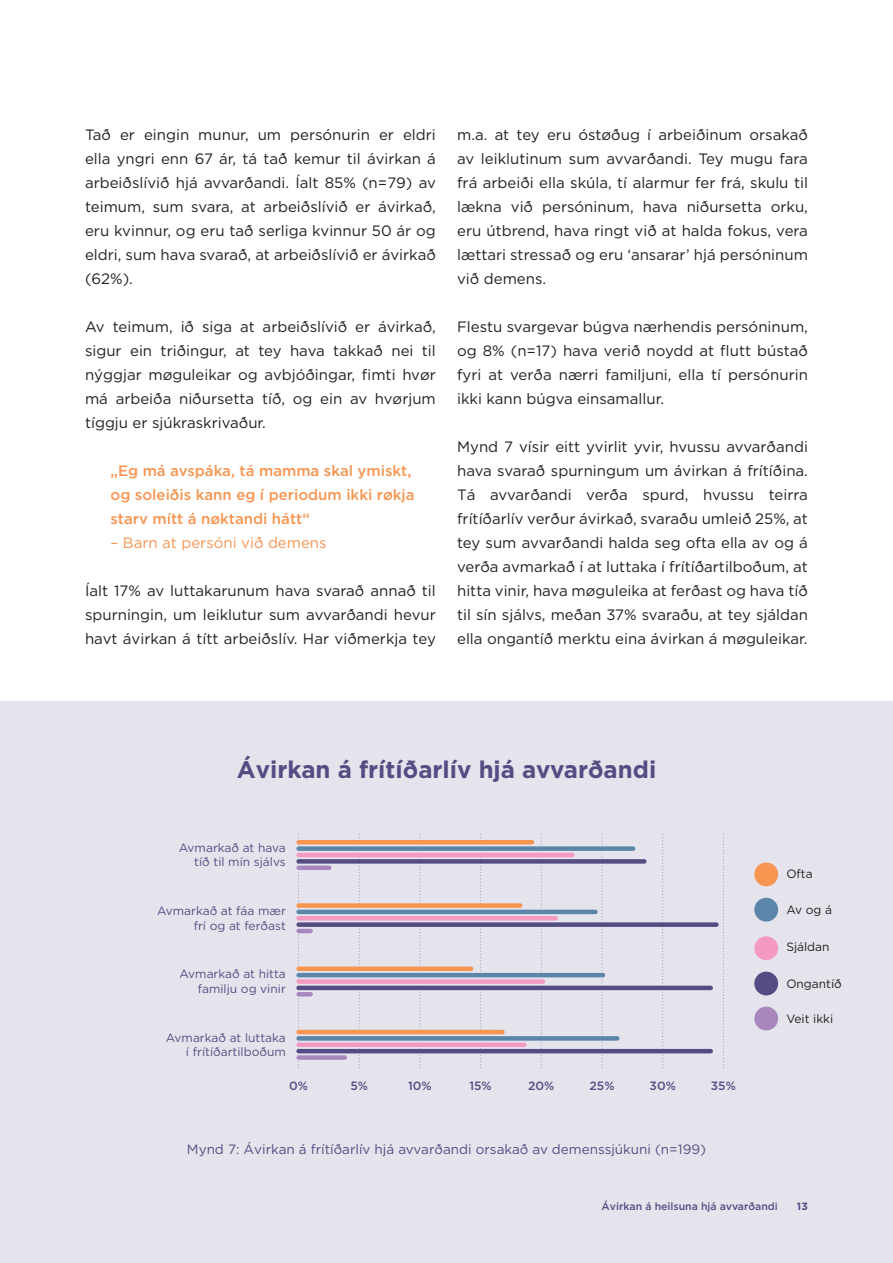
<style>
.page{position:relative;width:893px;height:1263px;background:#fff}
.page>*{position:absolute;margin:0;border:0;box-sizing:border-box;transform-origin:0 0}
.Heading_-_Grafar{font:700 24px "Gotham";color:#534d83}
.t1{font:15px/24px "Gotham";color:#231f20;text-align:justify}
.Sitat_New{font:500 15px/24px "Gotham";color:#f79551}
.Sitat_New-2{font:15px "Gotham";color:#f79551}
.Fragreiding_-_Grafar{font:13.5px "Gotham";color:#534d83}
.t2{font:12px/14.4px "Gotham";color:#534d83;text-align:right}
.t3{font:12px "Gotham";color:#231f20}
.t4{font:500 12px "Gotham";color:#534d83}
.Kapittul{font:500 10.5px "Gotham";color:#534d83}
.t5{font:700 10.5px "Gotham";color:#534d83}
</style>
<div class="page">
<div style="left:0;top:702px;width:893px;height:561px;background:#e5e4ed"></div>
<svg style="left:298px;top:834px;width:1px;height:234px"></svg>
<svg style="left:541px;top:834px;width:1px;height:234px"></svg>
<svg style="left:359px;top:834px;width:1px;height:234px"></svg>
<svg style="left:419px;top:834px;width:1px;height:234px"></svg>
<svg style="left:662px;top:834px;width:1px;height:234px"></svg>
<svg style="left:601px;top:834px;width:2px;height:234px"></svg>
<svg style="left:480px;top:834px;width:1px;height:234px"></svg>
<svg style="left:723px;top:834px;width:1px;height:234px"></svg>
<div style="left:299px;top:865px;width:30px;height:5px;background:#a787be"></div>
<div style="left:299px;top:859px;width:345px;height:5px;background:#534d83"></div>
<hr style="left:299px;top:853px;width:273px;height:4px;background:#f499c2">
<div style="left:299px;top:846px;width:334px;height:5px;background:#5b85a9"></div>
<hr style="left:299px;top:840px;width:233px;height:4px;background:#f79551">
<hr style="left:299px;top:929px;width:12px;height:4px;background:#a787be">
<div style="left:299px;top:922px;width:417px;height:5px;background:#534d83"></div>
<hr style="left:299px;top:916px;width:257px;height:4px;background:#f499c2">
<hr style="left:299px;top:910px;width:296px;height:4px;background:#5b85a9">
<div style="left:299px;top:903px;width:221px;height:5px;background:#f79551"></div>
<hr style="left:299px;top:992px;width:12px;height:4px;background:#a787be">
<hr style="left:299px;top:986px;width:412px;height:4px;background:#534d83">
<div style="left:299px;top:979px;width:244px;height:5px;background:#f499c2"></div>
<hr style="left:299px;top:973px;width:304px;height:4px;background:#5b85a9">
<div style="left:299px;top:966px;width:172px;height:5px;background:#f79551"></div>
<div style="left:299px;top:1055px;width:46px;height:5px;background:#a787be"></div>
<hr style="left:299px;top:1049px;width:412px;height:4px;background:#534d83">
<div style="left:299px;top:1042px;width:225px;height:5px;background:#f499c2"></div>
<div style="left:299px;top:1036px;width:318px;height:5px;background:#5b85a9"></div>
<hr style="left:299px;top:1030px;width:203px;height:4px;background:#f79551">
<div style="left:754px;top:862px;width:24px;height:24px;background:#f79551;border-radius:50%"></div>
<div style="left:754px;top:898px;width:24px;height:23px;background:#5b85a9;border-radius:50%"></div>
<div style="left:754px;top:936px;width:24px;height:24px;background:#f499c2;border-radius:50%"></div>
<div style="left:754px;top:972px;width:24px;height:23px;background:#534d83;border-radius:50%"></div>
<div style="left:754px;top:1007px;width:24px;height:23px;background:#a787be;border-radius:50%"></div>
<p class="t1" style="left:85px;top:122px;width:352px">Tað er eingin munur, um persónurin er eldri ella yngri enn 67 ár, tá tað kemur til ávirkan á arbeiðslívið hjá avvarðandi. Íalt 85% (n=79) av teimum, sum svara, at arbeiðslívið er ávirkað, eru kvinnur, og eru tað serliga kvinnur 50 ár og eldri, sum hava svarað, at arbeiðslívið er ávirkað (62%).</p>
<p class="t1" style="left:85px;top:314px;width:352px">Av teimum, ið siga at arbeiðslívið er ávirkað, sigur ein triðingur, at tey hava takkað nei til nýggjar møguleikar og avbjóðingar, fimti hvør má arbeiða niðursetta tíð, og ein av hvørjum tíggju er sjúkraskrivaður.</p>
<p class="Sitat_New" style="left:111px;top:458px;width:306px">„Eg má avspáka, tá mamma skal ymiskt, og soleiðis kann eg í periodum ikki røkja starv mítt á nøktandi hátt“</p>
<p class="Sitat_New-2" style="left:111px;top:534px;width:218px">– Barn at persóni við demens</p>
<p class="t1" style="left:85px;top:578px;width:352px">Íalt 17% av luttakarunum hava svarað annað til spurningin, um leiklutur sum avvarðandi hevur havt ávirkan á títt arbeiðslív. Har viðmerkja tey</p>
<p class="t1" style="left:457px;top:122px;width:352px">m.a. at tey eru óstøðug í arbeiðinum orsakað av leiklutinum sum avvarðandi. Tey mugu fara frá arbeiði ella skúla, tí alarmur fer frá, skulu til lækna við persóninum, hava niðursetta orku, eru útbrend, hava ringt við at halda fokus, vera lættari stressað og eru ‘ansarar’ hjá persóninum við demens.</p>
<p class="t1" style="left:457px;top:314px;width:352px">Flestu svargevar búgva nærhendis persóninum, og 8% (n=17) hava verið noydd at flutt bústað fyri at verða nærri familjuni, ella tí persónurin ikki kann búgva einsamallur.</p>
<p class="t1" style="left:457px;top:434px;width:352px">Mynd 7 vísir eitt yvirlit yvir, hvussu avvarðandi hava svarað spurningum um ávirkan á frítíðina.<br>Tá avvarðandi verða spurd, hvussu teirra frítíðarlív verður ávirkað, svaraðu umleið 25%, at tey sum avvarðandi halda seg ofta ella av og á verða avmarkað í at luttaka í frítíðartilboðum, at hitta vinir, hava møguleika at ferðast og hava tíð til sín sjálvs, meðan 37% svaraðu, at tey sjáldan ella ongantíð merktu eina ávirkan á møguleikar.</p>
<p class="Heading_-_Grafar" style="left:237px;top:755px;width:421px">Ávirkan á frítíðarlív hjá avvarðandi</p>
<p class="t2" style="left:179px;top:840px;width:108px">Avmarkað at hava tíð til mín sjálvs</p>
<p class="t2" style="left:157px;top:903px;width:130px">Avmarkað at fáa mær frí og at ferðast</p>
<p class="t2" style="left:179px;top:967px;width:108px">Avmarkað at hitta familju og vinir</p>
<p class="t2" style="left:166px;top:1030px;width:122px">Avmarkað at luttaka í frítíðartilboðum</p>
<p class="t4" style="left:289px;top:1079px;width:20px">0%</p>
<p class="t4" style="left:350px;top:1079px;width:19px">5%</p>
<p class="t4" style="left:408px;top:1079px;width:25px">10%</p>
<p class="t4" style="left:469px;top:1079px;width:24px">15%</p>
<p class="t4" style="left:528px;top:1079px;width:28px">20%</p>
<p class="t4" style="left:589px;top:1079px;width:27px">25%</p>
<p class="t4" style="left:650px;top:1079px;width:28px">30%</p>
<p class="t4" style="left:711px;top:1079px;width:27px">35%</p>
<p class="Fragreiding_-_Grafar" style="left:187px;top:1141px;width:521px">Mynd 7: Ávirkan á frítíðarlív hjá avvarðandi orsakað av demenssjúkuni (n=199)</p>
<p class="t3" style="left:786px;top:867px;width:28px">Ofta</p>
<p class="t3" style="left:786px;top:903px;width:47px">Av og á</p>
<p class="t3" style="left:786px;top:940px;width:45px">Sjáldan</p>
<p class="t3" style="left:786px;top:977px;width:57px">Ongantíð</p>
<p class="t3" style="left:786px;top:1012px;width:48px">Veit ikki</p>
<p class="Kapittul" style="left:602px;top:1201px;width:178px">Ávirkan á heilsuna hjá avvarðandi</p>
<p class="t5" style="left:797px;top:1200px;width:12px">13</p>
</div>
